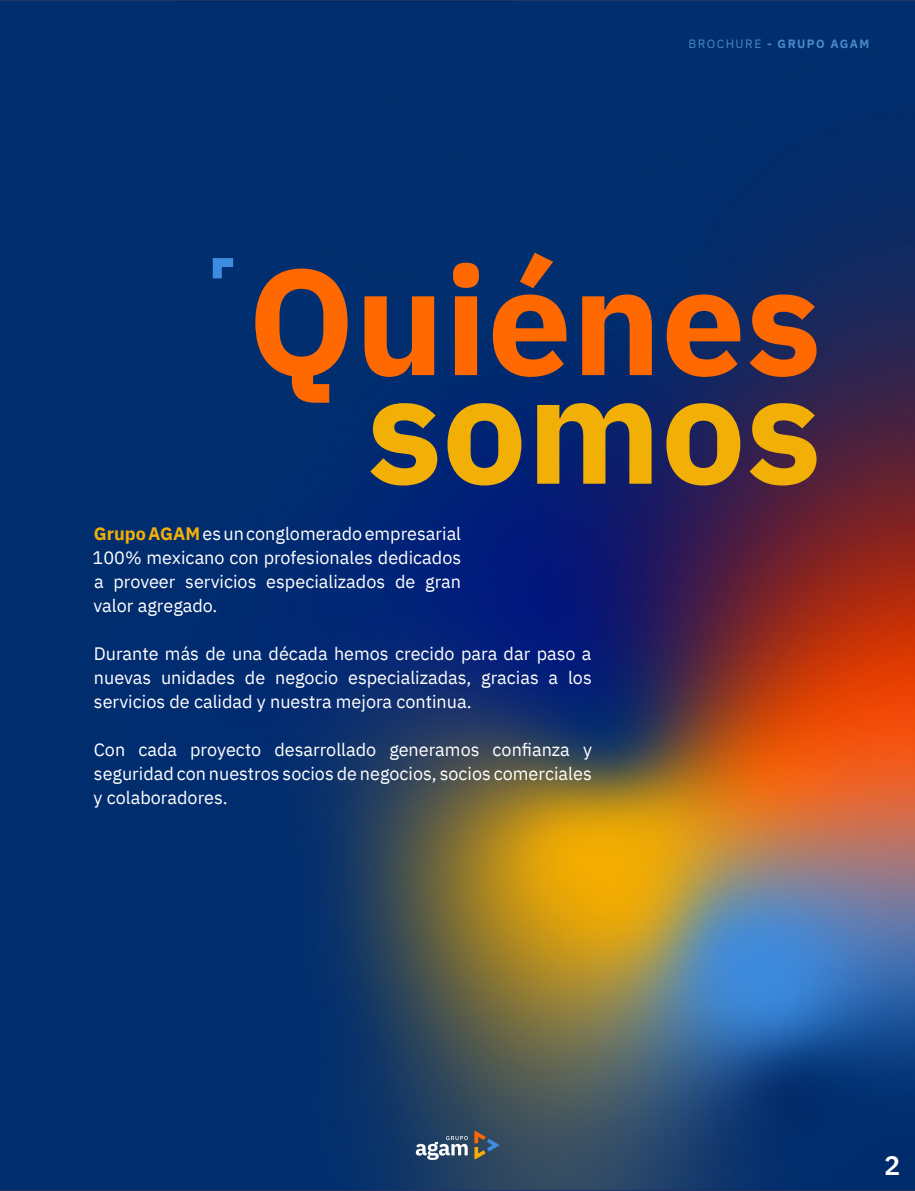
<style>
.page{position:relative;width:915px;height:1191px;background:#fff}
.page>*{position:absolute;margin:0;border:0;box-sizing:border-box;transform-origin:0 0}
.t1{font:700 150px "IBM Plex Sans";color:#ff6900}
.t2{font:700 150px "IBM Plex Sans";color:#f2af06}
.t3{font:600 27px "IBM Plex Sans";color:#fff}
.t4{font:18px/24px "IBM Plex Sans";color:#fff;text-align:justify}
.t5{font:700 12px "IBM Plex Sans";letter-spacing:.12em;color:#4888c7}
.s1{font-weight:400}
.s2{font-weight:700;color:#f2af06}
</style>
<div class="page">
<img style="left:0;top:1px;width:914px;height:1188px">
<svg style="left:474px;top:1130px;width:25px;height:29px"></svg>
<svg style="left:415px;top:1136px;width:52px;height:23px"></svg>
<svg style="left:208px;top:253px;width:34px;height:34px"></svg>
<p class="t5" style="left:688px;top:34px;width:182px"><span class="s1">BROCHURE</span> - GRUPO AGAM</p>
<h1 class="t1" style="left:248px;top:202px;width:575px">Quiénes</h1>
<h1 class="t2" style="left:366px;top:311px;width:456px">somos</h1>
<p class="t4" style="left:92px;top:520px;width:370px"><span class="s2">Grupo AGAM</span> es un conglomerado empresarial 100% mexicano con profesionales dedicados a proveer servicios especializados de gran valor agregado.</p>
<p class="t4" style="left:94px;top:640px;width:499px">Durante más de una década hemos crecido para dar paso a nuevas unidades de negocio especializadas, gracias a los servicios de calidad y nuestra mejora continua.</p>
<p class="t4" style="left:94px;top:736px;width:499px">Con cada proyecto desarrollado generamos confianza y seguridad con nuestros socios de negocios, socios comerciales y colaboradores.</p>
<h2 class="t3" style="left:883px;top:1144px;width:18px">2</h2>
</div>
